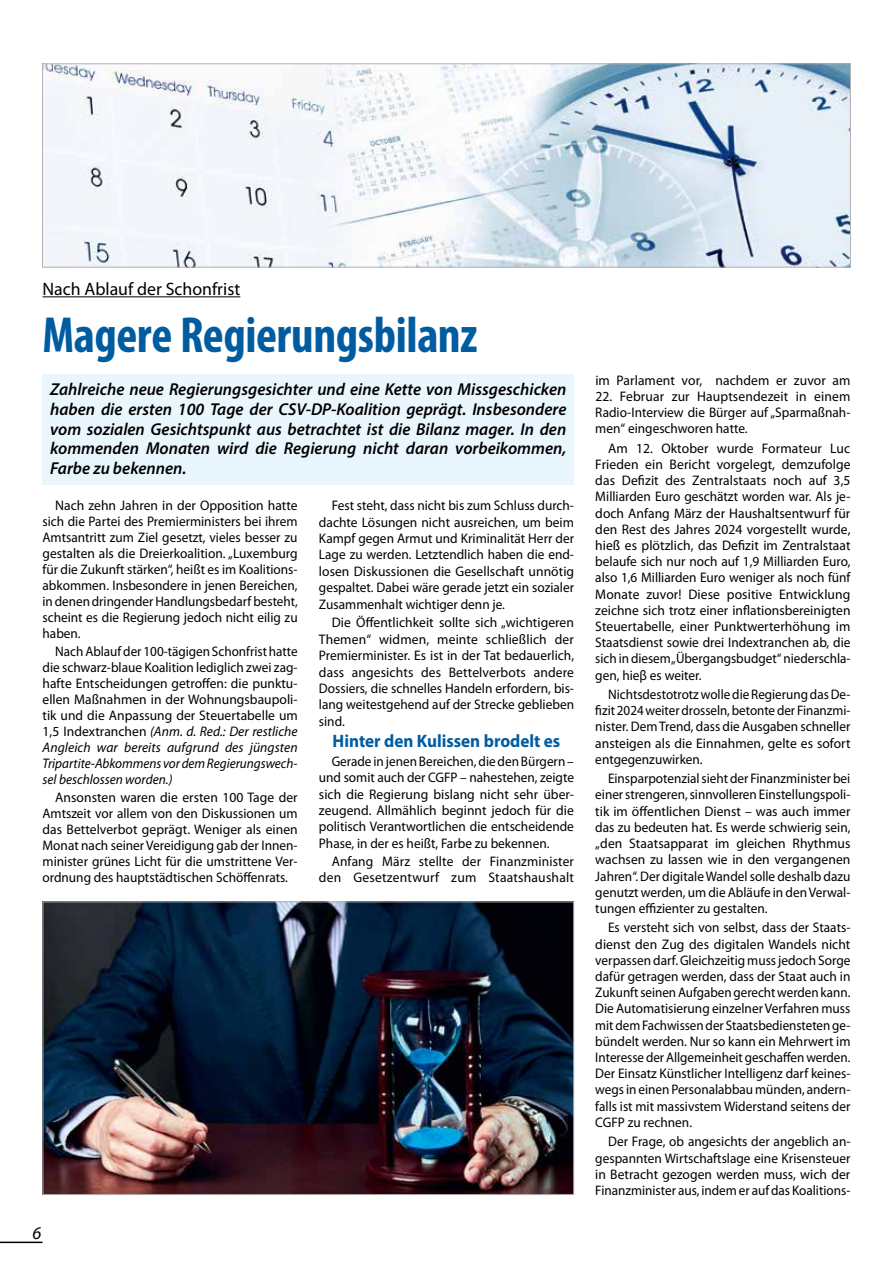
<style>
.page{position:relative;width:893px;height:1263px;background:#fff}
.page>*{position:absolute;margin:0;border:0;box-sizing:border-box;transform-origin:0 0}
.t1{font:700 condensed 51px "Myriad Pro";letter-spacing:-.01em;color:#005ca0}
.t2{font:700 18px "Myriad Pro";color:#005ca0;scale:.95 1}
.t3{font:18px "Myriad Pro";color:#000}
.t4{font:italic 18px "Myriad Pro";color:#000}
.t5{font:italic 600 17.25px/19.8px "Myriad Pro";color:#000;text-align:justify}
.t6{font:13.8px/16.2px "Myriad Pro";color:#000;text-align:justify}
.t7{font:13.8px/16.2px "Myriad Pro";color:#000;text-align:justify;scale:.95 1}
.t8{font:13.8px/16.2px "Myriad Pro";color:#000;text-align:justify;scale:.96 1}
.s1{font-style:italic}
</style>
<div class="page">
<hr style="left:0;top:1241px;width:43px;height:2px;background:#000">
<hr style="left:43px;top:296px;width:197px;height:1px;background:#000">
<div style="left:43px;top:374px;width:531px;height:111px;background:#eaf6fe"></div>
<img style="left:44px;top:65px;width:805px;height:200px">
<div style="left:42px;top:63px;width:809px;height:204px;border:1px solid #b1b2b3"></div>
<img style="left:45px;top:903px;width:527px;height:290px">
<div style="left:43px;top:901px;width:531px;height:294px;border:1px solid #b1b2b3"></div>
<h2 class="t3" style="left:43px;top:278px;width:199px">Nach Ablauf der Schonfrist</h2>
<h1 class="t1" style="left:43px;top:304px;width:437px">Magere Regierungsbilanz</h1>
<p class="t5" style="left:50px;top:379px;width:518px">Zahlreiche neue Regierungsgesichter und eine Kette von Missgeschicken haben die ersten 100 Tage der CSV-DP-Koalition geprägt. Insbesondere vom sozialen Gesichtspunkt aus betrachtet ist die Bilanz mager. In den kommenden Monaten wird die Regierung nicht daran vorbeikommen, Farbe zu bekennen.</p>
<p class="t6" style="left:43px;top:497px;width:257px;text-indent:13px">Nach zehn Jahren in der Opposition hatte sich die Partei des Premierministers bei ihrem Amtsantritt zum Ziel gesetzt, vieles besser zu gestalten als die Dreierkoalition. „Luxemburg für die Zukunft stärken“, heißt es im Koalitions&shy;abkommen. Insbesondere in jenen Bereichen, in denen dringender Handlungsbedarf besteht, scheint es die Regierung jedoch nicht eilig zu haben.</p>
<p class="t7" style="left:43px;top:643px;width:270px;text-indent:13px">Nach Ablauf der 100-tägigen Schonfrist hatte die schwarz-blaue Koalition lediglich zwei zag&shy;hafte Entscheidungen getroffen: die punktu&shy;ellen Maßnahmen in der Wohnungsbaupoli&shy;tik und die Anpassung der Steuertabelle um 1,5 Indextranchen <span class="s1">(Anm. d. Red.: Der restliche Angleich war bereits aufgrund des jüngsten Tripartite-Abkommens vor dem Regierungswech&shy;sel beschlossen worden.)</span></p>
<p class="t6" style="left:43px;top:789px;width:257px;text-indent:13px">Ansonsten waren die ersten 100 Tage der Amtszeit vor allem von den Diskussionen um das Bettelverbot geprägt. Weniger als einen Monat nach seiner Vereidigung gab der Innen&shy;minister grünes Licht für die umstrittene Ver&shy;ordnung des hauptstädtischen Schöffenrats.</p>
<p class="t8" style="left:319px;top:497px;width:267px;text-indent:13px">Fest steht, dass nicht bis zum Schluss durch&shy;dachte Lösungen nicht ausreichen, um beim Kampf gegen Armut und Kriminalität Herr der Lage zu werden. Letztendlich haben die end&shy;losen Diskussionen die Gesellschaft unnötig gespaltet. Dabei wäre gerade jetzt ein sozialer Zusammenhalt wichtiger denn je.</p>
<p class="t6" style="left:319px;top:614px;width:257px;text-indent:13px">Die Öffentlichkeit sollte sich „wichtigeren Themen“ widmen, meinte schließlich der Premierminister. Es ist in der Tat bedauerlich, dass angesichts des Bettelverbots andere Dossiers, die schnelles Handeln erfordern, bis&shy;lang weitestgehend auf der Strecke geblieben sind.</p>
<h2 class="t2" style="left:333px;top:729px;width:241px">Hinter den Kulissen brodelt es</h2>
<p class="t7" style="left:319px;top:752px;width:270px;text-indent:13px">Gerade in jenen Bereichen, die den Bürgern – und somit auch der CGFP – nahestehen, zeigte sich die Regierung bislang nicht sehr über&shy;zeugend. Allmählich beginnt jedoch für die politisch Verantwortlichen die entscheidende Phase, in der es heißt, Farbe zu bekennen.</p>
<p class="t6" style="left:319px;top:853px;width:257px;text-align:right">Anfang März stellte der Finanzminister den Gesetzentwurf zum Staatshaushalt</p>
<h2 class="t4" style="left:32px;top:1222px;width:10px">6</h2>
<p class="t6" style="left:595px;top:372px;width:257px">im Parlament vor, nachdem er zuvor am</p>
<p class="t6" style="left:595px;top:388px;width:257px">22. Februar zur Hauptsendezeit in einem Radio-Interview die Bürger auf „Sparmaßnah&shy;men“ eingeschworen hatte.</p>
<p class="t6" style="left:595px;top:440px;width:257px;text-indent:13px">Am 12. Oktober wurde Formateur Luc Frieden ein Bericht vorgelegt, demzufolge das Defizit des Zentralstaats noch auf 3,5<br>Milliarden Euro geschätzt worden war. Als je&shy;doch Anfang März der Haushaltsentwurf für den Rest des Jahres 2024 vorgestellt wurde, hieß es plötzlich, das Defizit im Zentralstaat belaufe sich nur noch auf 1,9 Milliarden Euro, also 1,6 Milliarden Euro weniger als noch fünf Monate zuvor! Diese positive Entwicklung zeichne sich trotz einer inflationsbereinigten Steuertabelle, einer Punktwerterhöhung im Staatsdienst sowie drei Indextranchen ab, die sich in diesem „Übergangsbudget“ niederschla&shy;gen, hieβ es weiter.</p>
<p class="t7" style="left:595px;top:686px;width:270px;text-indent:13px">Nichtsdestotrotz wolle die Regierung das De&shy;fizit 2024 weiter drosseln, betonte der Finanzmi&shy;nister. Dem Trend, dass die Ausgaben schneller ansteigen als die Einnahmen, gelte es sofort entgegenzuwirken.</p>
<p class="t7" style="left:595px;top:770px;width:270px;text-indent:13px">Einsparpotenzial sieht der Finanzminister bei einer strengeren, sinnvolleren Einstellungspoli&shy;tik im öffentlichen Dienst – was auch immer das zu bedeuten hat. Es werde schwierig sein, „den Staatsapparat im gleichen Rhythmus wachsen zu lassen wie in den vergangenen Jahren“. Der digitale Wandel solle deshalb dazu genutzt werden, um die Abläufe in den Verwal&shy;tungen effizienter zu gestalten.</p>
<p class="t8" style="left:595px;top:919px;width:267px;text-indent:13px">Es versteht sich von selbst, dass der Staats&shy;dienst den Zug des digitalen Wandels nicht verpassen darf. Gleichzeitig muss jedoch Sorge dafür getragen werden, dass der Staat auch in Zukunft seinen Aufgaben gerecht werden kann.<br>Die Automatisierung einzelner Verfahren muss mit dem Fachwissen der Staatsbediensteten ge&shy;bündelt werden. Nur so kann ein Mehrwert im Interesse der Allgemeinheit geschaffen werden.<br>Der Einsatz Künstlicher Intelligenz darf keines&shy;wegs in einen Personalabbau münden, andern&shy;falls ist mit massivstem Widerstand seitens der CGFP zu rechnen.</p>
<p class="t8" style="left:595px;top:1133px;width:267px;text-indent:13px">Der Frage, ob angesichts der angeblich an&shy;gespannten Wirtschaftslage eine Krisensteuer in Betracht gezogen werden muss, wich der Finanzminister aus, indem er auf das Koalitions-</p>
</div>
